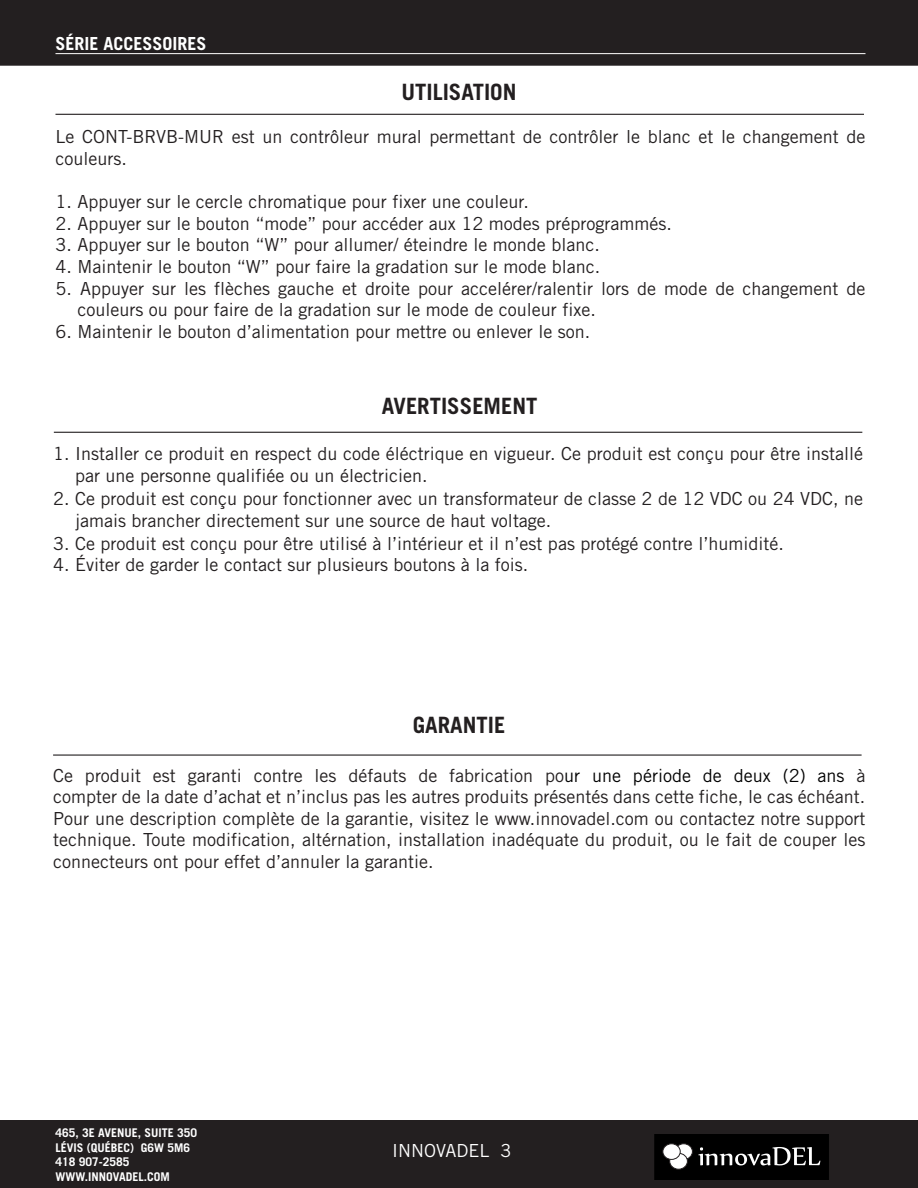
<style>
.page{position:relative;width:918px;height:1188px;background:#fff}
.page>*{position:absolute;margin:0;border:0;box-sizing:border-box;transform-origin:0 0}
.Titre_de_section{font:700 22.5px "Trade Gothic LT Std";color:#231f20}
.texte_3e_page{font:18px/21.6px "Trade Gothic LT Std";color:#231f20}
.série_X{font:700 18px "Trade Gothic LT Std";color:#fff}
.t1{font:18px "Trade Gothic LT Std";color:#fff}
.t2{font:700 12px "Trade Gothic LT Std";color:#fff}
.s1{color:#000}
</style>
<div class="page">
<div style="left:0;top:1120px;width:918px;height:68px;background:#231f20"></div>
<svg style="left:653px;top:1134px;width:177px;height:46px"></svg>
<div style="left:670px;top:1153px;width:17px;height:16px;background:#fff;border-radius:50%"></div>
<div style="left:670px;top:1153px;width:18px;height:16px;border:1px solid #231f20;border-radius:50%"></div>
<div style="left:663px;top:1144px;width:17px;height:15px;background:#fff;border-radius:50%"></div>
<div style="left:663px;top:1144px;width:17px;height:16px;border:1px solid #231f20;border-radius:50%"></div>
<div style="left:0;top:0;width:918px;height:66px;background:#231f20"></div>
<hr style="left:56px;top:114px;width:808px;height:1px;background:#231f20">
<hr style="left:54px;top:432px;width:808px;height:1px;background:#231f20">
<hr style="left:53px;top:754px;width:809px;height:2px;background:#231f20">
<hr style="left:56px;top:53px;width:810px;height:1px;background:#fff">
<p class="série_X" style="left:56px;top:33px;width:153px">SÉRIE ACCESSOIRES</p>
<p class="Titre_de_section" style="left:401px;top:78px;width:117px">UTILISATION</p>
<p class="texte_3e_page" style="left:56px;top:126px;width:811px">Le CONT-BRVB-MUR est un contrôleur mural permettant de contrôler le blanc et le changement de couleurs.</p>
<p class="texte_3e_page" style="left:56px;top:191px;width:475px">1. Appuyer sur le cercle chromatique pour fixer une couleur.</p>
<p class="texte_3e_page" style="left:56px;top:212px;width:618px">2. Appuyer sur le bouton “mode” pour accéder aux 12 modes préprogrammés.</p>
<p class="texte_3e_page" style="left:56px;top:234px;width:546px">3. Appuyer sur le bouton “W” pour allumer/ éteindre le monde blanc.</p>
<p class="texte_3e_page" style="left:56px;top:256px;width:546px">4. Maintenir le bouton “W” pour faire la gradation sur le mode blanc.</p>
<p class="texte_3e_page" style="left:77px;top:277px;width:789px;text-indent:-22px">5. Appuyer sur les flèches gauche et droite pour accelérer/ralentir lors de mode de changement de couleurs ou pour faire de la gradation sur le mode de couleur fixe.</p>
<p class="texte_3e_page" style="left:56px;top:320px;width:536px">6. Maintenir le bouton d’alimentation pour mettre ou enlever le son.</p>
<p class="Titre_de_section" style="left:382px;top:392px;width:157px">AVERTISSEMENT</p>
<p class="texte_3e_page" style="left:75px;top:442px;width:790px;line-height:22.5px;text-indent:-22px">1. Installer ce produit en respect du code éléctrique en vigueur. Ce produit est conçu pour être installé par une personne qualifiée ou un électricien.</p>
<p class="texte_3e_page" style="left:75px;top:487px;width:790px;line-height:22.5px;text-indent:-22px">2. Ce produit est conçu pour fonctionner avec un transformateur de classe 2 de 12 VDC ou 24 VDC, ne jamais brancher directement sur une source de haut voltage.</p>
<p class="texte_3e_page" style="left:53px;top:532px;width:732px">3. Ce produit est conçu pour être utilisé à l’intérieur et il n’est pas protégé contre l’humidité.</p>
<p class="texte_3e_page" style="left:53px;top:554px;width:477px">4. Éviter de garder le contact sur plusieurs boutons à la fois.</p>
<p class="Titre_de_section" style="left:413px;top:711px;width:94px">GARANTIE</p>
<p class="texte_3e_page" style="left:53px;top:764px;width:814px;text-align:justify">Ce produit est garanti contre les défauts de fabrication po<span class="s1">ur une période de deux (2) ans</span> à compter de la date d’achat et n’inclus pas les autres produits présentés dans cette fiche, le cas échéant.<br>Pour une description complète de la garantie, visitez le www.innovadel.com ou contactez notre support technique. Toute modification, altérnation, installation inadéquate du produit, ou le fait de couper les connecteurs ont pour effet d’annuler la garantie.</p>
<p class="t2" style="left:56px;top:1126px;width:143px">465, 3E AVENUE, SUITE 350</p>
<p class="t2" style="left:56px;top:1140px;width:136px">LÉVIS (QUÉBEC) G6W 5M6</p>
<p class="t2" style="left:56px;top:1155px;width:76px">418 907-2585</p>
<p class="t2" style="left:56px;top:1169px;width:116px">WWW.INNOVADEL.COM</p>
<p class="t1" style="left:392px;top:1139px;width:121px">INNOVADEL 3</p>
</div>
